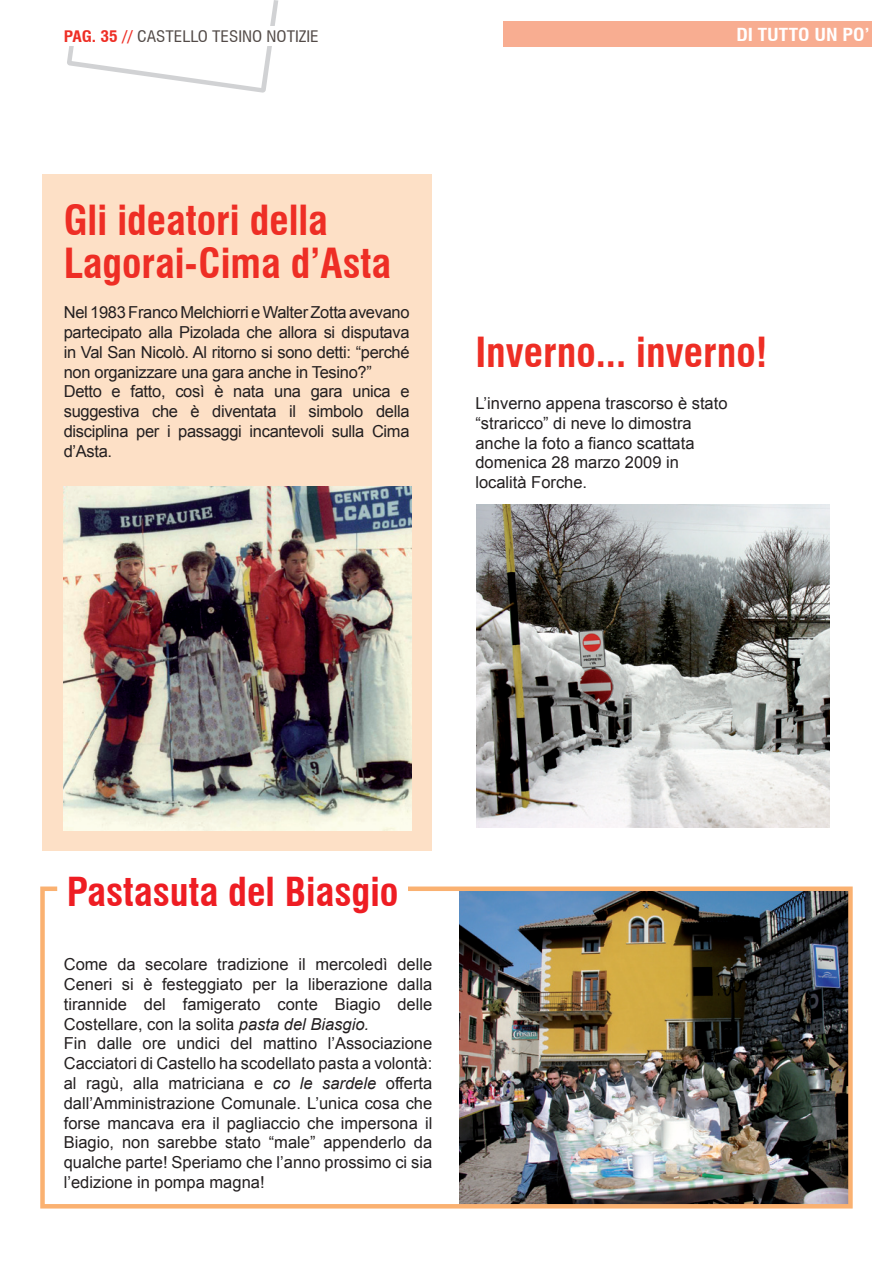
<style>
.page{position:relative;width:893px;height:1263px;background:#fff}
.page>*{position:absolute;margin:0;border:0;box-sizing:border-box;transform-origin:0 0}
.t1{font:700 condensed 40.5px/43.5px "Swiss 721 BT";color:#ee2e25}
.t2{font:700 condensed 39px "Swiss 721 BT";color:#ee1d23}
.t3{font:700 condensed 17.55px "Swiss 721 BT";color:#fff;scale:1.11 1}
.t4{font:16.5px/19.8px "Arial";color:#231f20}
.t5{font:16.5px/19.8px "Arial";letter-spacing:-.02em;color:#231f20}
.t6{font:700 condensed 15.6px "Swiss 721 BT";color:#ee2e25;scale:1.11 1}
.t7{font:condensed 15.6px "Swiss 721 BT";color:#524a47;scale:1.11 1}
.s1{font-weight:400;color:#524a47}
.s2{font-style:italic}
</style>
<div class="page">
<div style="left:43px;top:174px;width:389px;height:676px;background:#fde0c6"></div>
<svg style="left:67px;top:0;width:211px;height:93px"></svg>
<div style="left:0;top:26px;width:353px;height:20px;background:#fff"></div>
<div style="left:503px;top:21px;width:369px;height:26px;background:#f8ad91"></div>
<img style="left:64px;top:486px;width:347px;height:345px">
<img style="left:476px;top:505px;width:353px;height:322px">
<img style="left:40px;top:886px;width:813px;height:323px">
<p class="t6" style="left:64px;top:27px;width:75px">pag. 35 // <span class="s1">CASTELLO</span></p>
<p class="t7" style="left:212px;top:27px;width:9px">TESINO</p>
<p class="t7" style="left:267px;top:27px;width:8px">NOTIZIE</p>
<p class="t3" style="left:736px;top:24px;width:122px">di tutto un po’</p>
<p class="t1" style="left:64px;top:198px;width:329px">Gli ideatori della<br>Lagorai-Cima d’Asta</p>
<p class="t5" style="left:64px;top:303px;width:347px">Nel 1983 Franco Melchiorri e Walter Zotta avevano partecipato alla Pizolada che allora si disputava in Val San Nicolò. Al ritorno si sono detti: “perché non organizzare una gara anche in Tesino?” Detto e fatto, così è nata una gara unica e suggestiva che è diventata il simbolo della disciplina per i passaggi incantevoli sulla Cima d’Asta.</p>
<p class="t1" style="left:475px;top:330px;width:294px">inverno... inverno!</p>
<p class="t4" style="left:475px;top:393px;width:254px">L’inverno appena trascorso è stato “straricco” di neve lo dimostra anche la foto a fianco scattata domenica 28 marzo 2009 in località forche.</p>
<p class="t2" style="left:67px;top:868px;width:333px">Pastasuta del Biasgio</p>
<p class="t4" style="left:64px;top:955px;width:370px">Come da secolare tradizione il mercoledì delle Ceneri si è festeggiato per la liberazione dalla tirannide del famigerato conte Biagio delle Costellare, con la solita <span class="s2">pasta del Biasgio.<br></span>Fin dalle ore undici del mattino l’Associazione Cacciatori di Castello ha scodellato pasta a volontà: al ragù, alla matriciana e <span class="s2">co le sardele</span> offerta dall’Amministrazione Comunale. L’unica cosa che forse mancava era il pagliaccio che impersona il Biagio, non sarebbe stato “male” appenderlo da qualche parte! Speriamo che l’anno prossimo ci sia l’edizione in pompa magna!</p>
</div>
